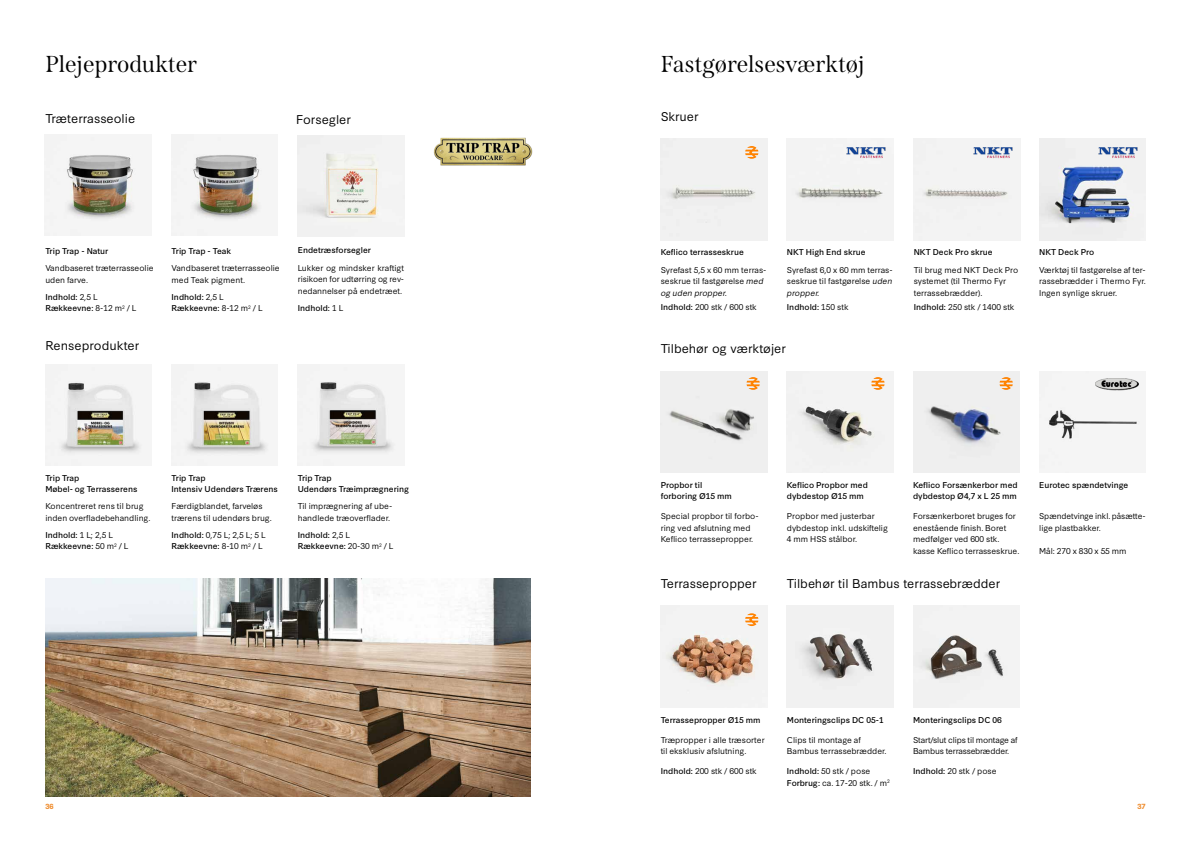
<style>
.page{position:relative;width:1191px;height:842px;background:#fff}
.page>*{position:absolute;margin:0;border:0;box-sizing:border-box;transform-origin:0 0}
.t1{font:23px "Span";color:#000}
.t2{font:12px "Synthese";color:#000}
.t3{font:8px/11.5px "Synthese";color:#000}
.t4{font:8px/11.5px "Synthese";color:#000}
.t5{font:8px/11.5px "Synthese";letter-spacing:-.02em;color:#000}
.t6{font:700 7px "Synthese";color:#ef8c2d}
.s1{font-style:inherit}
.s2{font-style:italic}
</style>
<div class="page">
<img style="left:787px;top:139px;width:106px;height:101px">
<div style="left:660px;top:139px;width:107px;height:101px;background:#f1f1f1"></div>
<img style="left:1039px;top:139px;width:106px;height:101px">
<img style="left:913px;top:606px;width:106px;height:101px">
<div style="left:913px;top:139px;width:107px;height:101px;background:#f3f3f3"></div>
<img style="left:840px;top:145px;width:51px;height:16px">
<img style="left:967px;top:145px;width:51px;height:16px">
<img style="left:1092px;top:145px;width:51px;height:16px">
<img style="left:787px;top:606px;width:106px;height:102px">
<svg style="left:745px;top:146px;width:13px;height:13px"></svg>
<img style="left:787px;top:371px;width:106px;height:101px">
<svg style="left:871px;top:377px;width:13px;height:13px"></svg>
<img style="left:660px;top:606px;width:107px;height:101px">
<img style="left:913px;top:371px;width:106px;height:101px">
<div style="left:1039px;top:371px;width:101px;height:101px;background:#f5f5f5"></div>
<svg style="left:999px;top:377px;width:13px;height:13px"></svg>
<svg style="left:745px;top:613px;width:13px;height:13px"></svg>
<img style="left:433px;top:137px;width:100px;height:29px">
<img style="left:45px;top:579px;width:485px;height:218px">
<img style="left:660px;top:371px;width:107px;height:101px">
<svg style="left:746px;top:377px;width:13px;height:13px"></svg>
<img style="left:1095px;top:378px;width:43px;height:12px">
<img style="left:171px;top:135px;width:91px;height:101px">
<img style="left:45px;top:135px;width:91px;height:101px">
<img style="left:298px;top:135px;width:106px;height:102px">
<img style="left:298px;top:364px;width:98px;height:101px">
<img style="left:171px;top:364px;width:98px;height:101px">
<img style="left:45px;top:364px;width:98px;height:101px">
<h1 class="t1" style="left:45px;top:51px;width:153px">Plejeprodukter</h1>
<h1 class="t1" style="left:660px;top:51px;width:205px">Fastgørelsesværktøj</h1>
<h2 class="t2" style="left:45px;top:109px;width:91px">Træterrasseolie</h2>
<h2 class="t2" style="left:660px;top:107px;width:40px">Skruer</h2>
<h2 class="t2" style="left:296px;top:109px;width:57px">Forsegler</h2>
<p class="t4" style="left:45px;top:245px;width:64px">Trip Trap - Natur</p>
<p class="t3" style="left:45px;top:262px;width:110px">Vandbaseret træterrasseolie uden farve.</p>
<p class="t4" style="left:45px;top:290px;width:93px">Indhold: <span class="s1">2,5 L<br></span>Rækkeevne: <span class="s1">8-12 m</span><sup>2</sup> <span class="s1">/ L</span></p>
<h2 class="t2" style="left:45px;top:336px;width:96px">Renseprodukter</h2>
<p class="t4" style="left:171px;top:245px;width:61px">Trip Trap - Teak</p>
<p class="t3" style="left:171px;top:262px;width:110px">Vandbaseret træterrasseolie med Teak pigment.</p>
<p class="t4" style="left:171px;top:290px;width:93px">Indhold: <span class="s1">2,5 L<br></span>Rækkeevne: <span class="s1">8-12 m</span><sup>2</sup> <span class="s1">/ L</span></p>
<p class="t4" style="left:298px;top:244px;width:75px">Endetræsforsegler</p>
<p class="t3" style="left:298px;top:261px;width:108px;text-align:justify">Lukker og mindsker kraftigt risikoen for udtørring og rev&shy;nedannelser på endetræet.</p>
<p class="t4" style="left:298px;top:301px;width:47px">Indhold: <span class="s1">1 L</span></p>
<p class="t4" style="left:45px;top:471px;width:94px">Trip Trap<br>Møbel- og Terrasserens</p>
<p class="t3" style="left:45px;top:500px;width:106px">Koncentreret rens til brug inden overfladebehandling.</p>
<p class="t4" style="left:45px;top:528px;width:85px">Indhold: <span class="s1">1 L; 2,5 L<br></span>Rækkeevne: <span class="s1">50 m</span><sup>2</sup> <span class="s1">/ L</span></p>
<p class="t4" style="left:171px;top:471px;width:108px">Trip Trap<br>Intensiv Udendørs Trærens</p>
<p class="t3" style="left:171px;top:500px;width:102px">Færdigblandet, farveløs trærens til udendørs brug.</p>
<p class="t3" style="left:171px;top:528px;width:96px"><span class="s1">Indhold:</span> 0,75 L; 2,5 L; 5 L<br><span class="s1">Rækkeevne:</span> 8-10 m<sup>2</sup> / L</p>
<p class="t4" style="left:298px;top:471px;width:113px">Trip Trap<br>Udendørs Træimprægnering</p>
<p class="t3" style="left:298px;top:500px;width:96px">Til imprægnering af ube&shy;handlede træoverflader.</p>
<p class="t4" style="left:298px;top:528px;width:97px">Indhold: <span class="s1">2,5 L<br></span>Rækkeevne: <span class="s1">20-30 m</span><sup>2</sup> <span class="s1">/ L</span></p>
<p class="t4" style="left:660px;top:246px;width:85px">Keflico terrasseskrue</p>
<p class="t3" style="left:660px;top:263px;width:107px">Syrefast 5,5 x 60 mm terras&shy;seskrue til fastgørelse <span class="s2">med og uden propper.</span></p>
<p class="t3" style="left:660px;top:300px;width:98px"><span class="s1">Indhold:</span> 200 stk / 600 stk</p>
<p class="t4" style="left:787px;top:246px;width:80px">NKT High End skrue</p>
<p class="t3" style="left:787px;top:263px;width:107px;text-align:justify">Syrefast 6,0 x 60 mm terras&shy;seskrue til fastgørelse <span class="s2">uden propper.</span></p>
<p class="t4" style="left:787px;top:301px;width:63px">Indhold: <span class="s1">150 stk</span></p>
<h2 class="t2" style="left:660px;top:338px;width:127px">Tilbehør og værktøjer</h2>
<p class="t4" style="left:913px;top:246px;width:80px">NKT Deck Pro skrue</p>
<p class="t3" style="left:913px;top:263px;width:106px">Til brug med NKT Deck Pro systemet (til Thermo Fyr terrassebrædder).</p>
<p class="t3" style="left:913px;top:300px;width:102px"><span class="s1">Indhold:</span> 250 stk / 1400 stk</p>
<p class="t4" style="left:1039px;top:246px;width:57px">NKT Deck Pro</p>
<p class="t3" style="left:1039px;top:263px;width:108px;text-align:justify">Værktøj til fastgørelse af ter&shy;rassebrædder i Thermo Fyr.<br>Ingen synlige skruer.</p>
<p class="t4" style="left:660px;top:478px;width:73px">Propbor til forboring Ø15 mm</p>
<p class="t3" style="left:660px;top:510px;width:99px">Special propbor til forbo&shy;ring ved afslutning med<br>Keflico terrassepropper.</p>
<p class="t4" style="left:787px;top:478px;width:82px">Keflico Propbor med dybdestop Ø15 mm</p>
<p class="t3" style="left:787px;top:510px;width:103px">Propbor med justerbar dybdestop inkl. udskiftelig<br>4 mm HSS stålbor.</p>
<p class="t4" style="left:913px;top:478px;width:106px">Keflico Forsænkerbor med dybdestop Ø4,7 x L 25 mm</p>
<p class="t3" style="left:913px;top:510px;width:108px">Forsænkerboret bruges for enestående finish. Boret medfølger ved 600 stk. kasse Keflico terrasseskrue.</p>
<h2 class="t2" style="left:660px;top:573px;width:98px">Terrassepropper</h2>
<h2 class="t2" style="left:787px;top:573px;width:215px">Tilbehør til Bambus terrassebrædder</h2>
<p class="t4" style="left:1039px;top:478px;width:90px">Eurotec spændetvinge</p>
<p class="t3" style="left:1039px;top:510px;width:108px">Spændetvinge inkl. påsætte&shy;lige plastbakker.</p>
<p class="t3" style="left:1039px;top:544px;width:89px">Mål: 270 x 830 x 55 mm</p>
<p class="t4" style="left:660px;top:713px;width:101px">Terrassepropper Ø15 mm</p>
<p class="t3" style="left:660px;top:733px;width:106px">Træpropper i alle træsorter til eksklusiv afslutning.</p>
<p class="t3" style="left:660px;top:765px;width:98px"><span class="s1">Indhold:</span> 200 stk / 600 stk</p>
<p class="t4" style="left:787px;top:713px;width:98px">Monteringsclips DC 05-1</p>
<p class="t3" style="left:787px;top:733px;width:101px">Clips til montage af<br>Bambus terrassebrædder.</p>
<p class="t3" style="left:787px;top:765px;width:104px"><span class="s1">Indhold:</span> 50 stk / pose<br><span class="s1">Forbrug:</span> ca. 17-20 stk. / m<sup>2</sup></p>
<p class="t4" style="left:913px;top:713px;width:90px">Monteringsclips DC 06</p>
<p class="t5" style="left:913px;top:733px;width:106px">Start/slut clips til montage af<br>Bambus terrassebrædder.</p>
<p class="t3" style="left:913px;top:765px;width:85px"><span class="s1">Indhold:</span> 20 stk / pose</p>
<p class="t6" style="left:45px;top:801px;width:10px">36</p>
<p class="t6" style="left:1137px;top:801px;width:10px">37</p>
</div>
